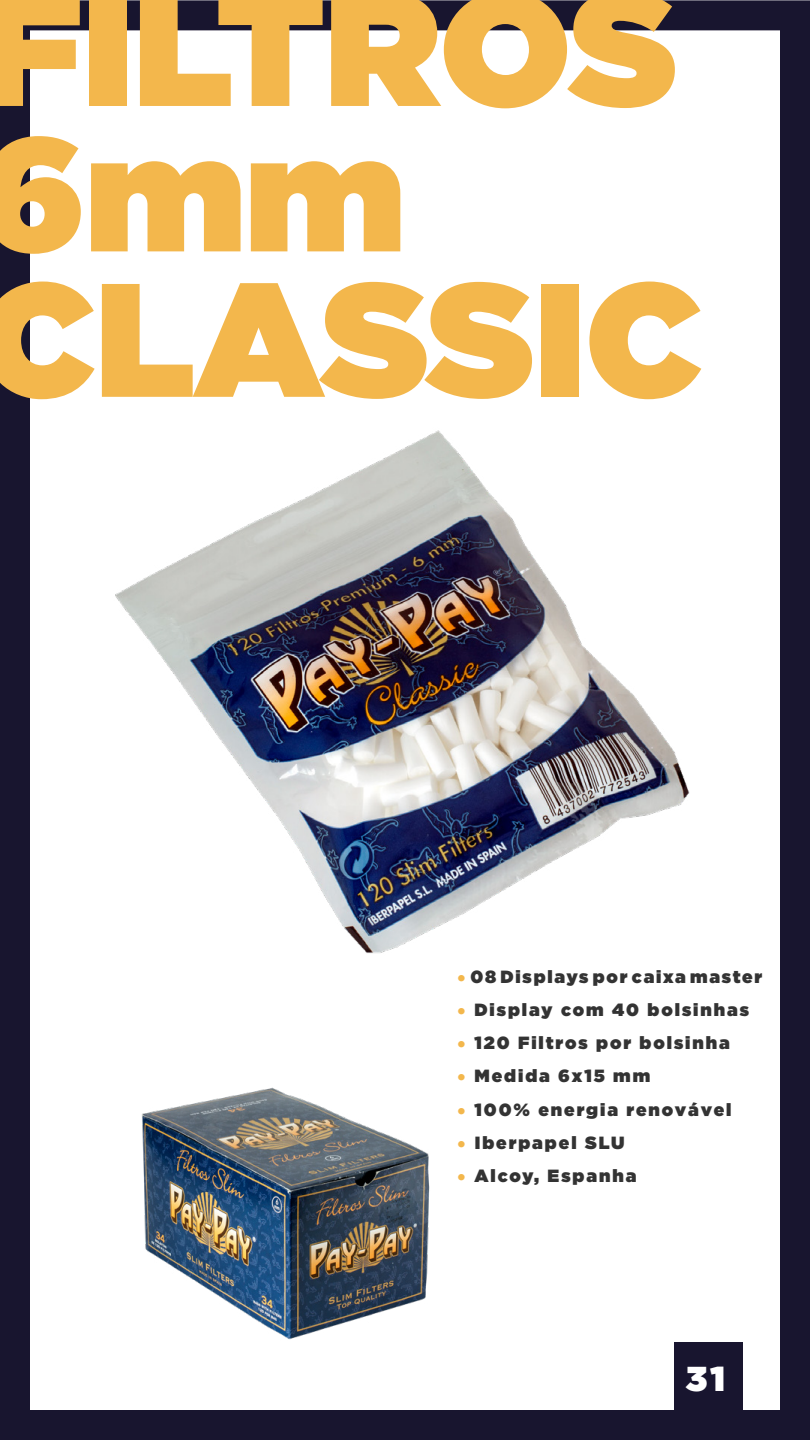
<style>
.page{position:relative;width:810px;height:1440px;background:#fff}
.page>*{position:absolute;margin:0;border:0;box-sizing:border-box;transform-origin:0 0}
.t1{font:900 161.25px/145.4px "Gotham HTF";color:#f3b74c}
.t2{font:900 34.58px "Gotham HTF";color:#fff}
.t3{font:900 17.7px "Gotham HTF";letter-spacing:.11em;color:#333}
.s1{font-family:"Muli";font-weight:700;color:#f3b74c}
</style>
<div class="page">
<div style="left:0;top:0;width:810px;height:1440px;border:30px solid #18152f"></div>
<div style="left:674px;top:1343px;width:69px;height:68px;background:#18152f"></div>
<img style="left:142px;top:1087px;width:288px;height:253px">
<img style="left:0;top:361px;width:810px;height:664px">
<h1 class="t1" style="left:-21px;top:-27px;width:725px">FILTROS<br>6mm<br>CLASSIC</h1>
<p class="t3" style="left:457px;top:967px;width:307px"><span class="s1">•</span> 08 Displays por caixa master</p>
<p class="t3" style="left:457px;top:1000px;width:294px"><span class="s1">•</span> Display com 40 bolsinhas</p>
<p class="t3" style="left:457px;top:1033px;width:275px"><span class="s1">•</span> 120 Filtros por bolsinha</p>
<p class="t3" style="left:457px;top:1066px;width:195px"><span class="s1">•</span> Medida 6x15 mm</p>
<p class="t3" style="left:457px;top:1099px;width:276px"><span class="s1">•</span> 100% energia renovável</p>
<p class="t3" style="left:457px;top:1132px;width:169px"><span class="s1">•</span> Iberpapel SLU</p>
<p class="t3" style="left:457px;top:1165px;width:181px"><span class="s1">•</span> Alcoy, Espanha</p>
<h2 class="t2" style="left:686px;top:1358px;width:41px">31</h2>
</div>
